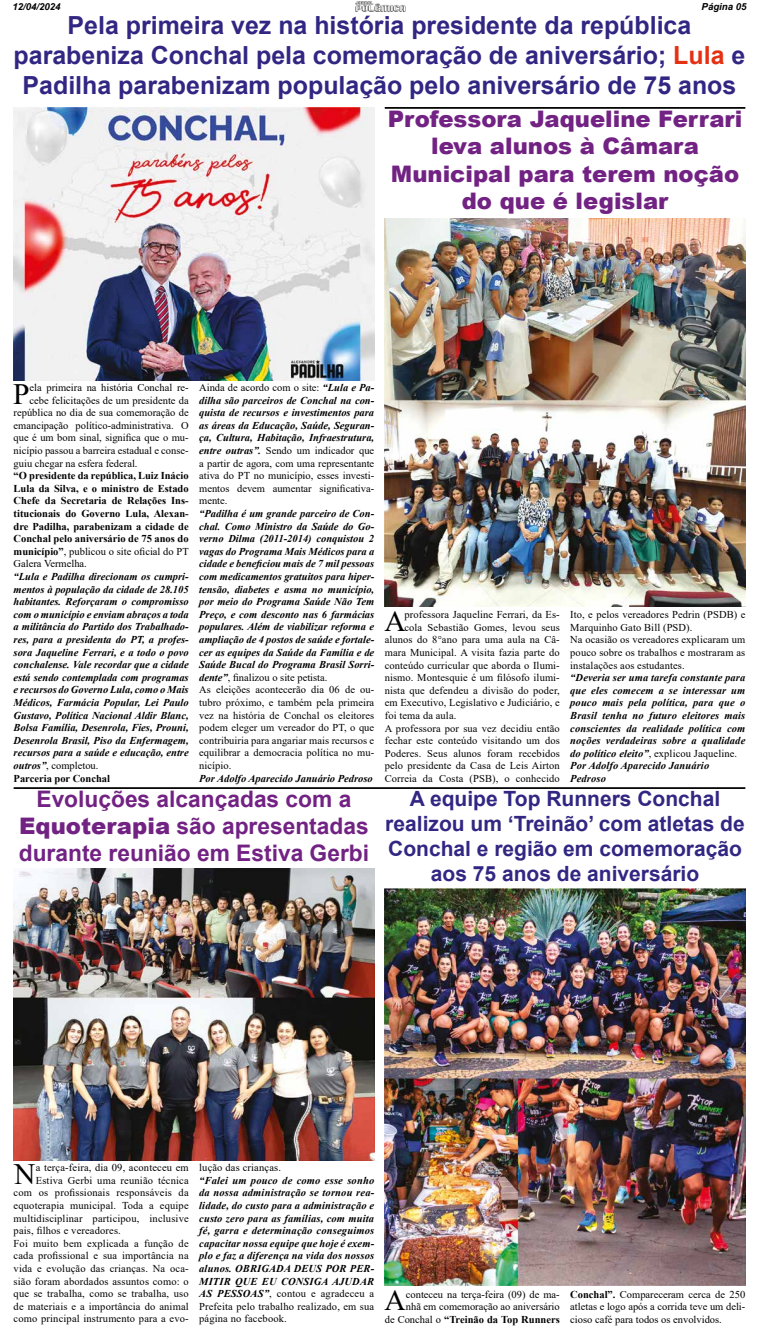
<style>
.page{position:relative;width:759px;height:1342px;background:#fff}
.page>*{position:absolute;margin:0;border:0;box-sizing:border-box;transform-origin:0 0}
.t1{font:29.49px "Times New Roman";color:#000}
.t2{font:700 24.94px/29.9px "Arial";color:#312783;text-align:center}
.t3{font:900 22.75px/27.3px "Arial";color:#722283;text-align:center}
.t4{font:700 22.75px/27.3px "Arial";color:#722283;text-align:center}
.t5{font:700 21px/25.2px "Arial";color:#312783;text-align:center}
.t6{font:italic 700 10.5px/12.6px "Times New Roman";color:#000}
.t7{font:10.5px/12.6px "Times New Roman";letter-spacing:.01em;color:#000}
.t8{font:700 10.5px/12.6px "Times New Roman";color:#000;text-align:justify}
.t9{font:italic 700 9.62px "Arial";color:#000}
.s1{color:#e53012}
.s2{font-weight:400}
.s3{font-weight:400;font-style:normal}
.s4{font-style:normal}
.s5{font-weight:900}
.s6{font-weight:700}
</style>
<div class="page">
<img style="left:356px;top:2px;width:50px;height:10px">
<img style="left:14px;top:108px;width:360px;height:273px">
<hr style="left:385px;top:107px;width:360px;height:2px;background:#000">
<hr style="left:14px;top:787px;width:731px;height:2px;background:#000">
<img style="left:385px;top:219px;width:360px;height:387px">
<img style="left:14px;top:868px;width:360px;height:293px">
<img style="left:385px;top:888px;width:360px;height:397px">
<p class="t9" style="left:12px;top:1px;width:50px">12/04/2024</p>
<p class="t9" style="left:702px;top:1px;width:46px">Página 05</p>
<h2 class="t2" style="left:14px;top:11px;width:733px">Pela primeira vez na história presidente da república parabeniza Conchal pela comemoração de aniversário; <span class="s1">Lula</span> e<br>Padilha parabenizam população pelo aniversário de 75 anos</h2>
<h3 class="t3" style="left:388px;top:105px;width:356px">Professora Jaqueline Ferrari leva alunos à Câmara<br>Municipal para terem noção do que é legislar</h3>
<h1 class="t1" style="left:13px;top:373px;width:18px">P</h1>
<p class="t7" style="left:30px;top:381px;width:161px">ela primeira na história Conchal re-</p>
<p class="t7" style="left:30px;top:393px;width:161px">cebe felicitações de um presidente da</p>
<p class="t7" style="left:14px;top:406px;width:177px">república no dia de sua comemoração de</p>
<p class="t7" style="left:14px;top:419px;width:177px">emancipação político-administrativa. O</p>
<p class="t7" style="left:14px;top:431px;width:177px">que é um bom sinal, significa que o mu-</p>
<p class="t7" style="left:14px;top:444px;width:177px">nicípio passou a barreira estadual e conse-</p>
<p class="t7" style="left:14px;top:456px;width:125px">guiu chegar na esfera federal.</p>
<p class="t8" style="left:14px;top:469px;width:177px">“O presidente da república, Luiz Inácio Lula da Silva, e o ministro de Estado Chefe da Secretaria de Relações Ins&shy;titucionais do Governo Lula, Alexan&shy;dre Padilha, parabenizam a cidade de Conchal pelo aniversário de 75 anos do município”<span class="s2">, publicou o site oficial do PT Galera Vermelha.</span></p>
<p class="t6" style="left:14px;top:570px;width:177px">“Lula e Padilha direcionam os cumpri&shy;mentos à população da cidade de 28.105 habitantes. Reforçaram o compromisso com o município e enviam abraços a toda a militância do Partido dos Trabalhado&shy;res, para a presidenta do PT, a profes&shy;sora Jaqueline Ferrari, e a todo o povo conchalense. Vale recordar que a cidade está sendo contemplada com programas e recursos do Governo Lula, como o Mais Médicos, Farmácia Popular, Lei Paulo Gustavo, Política Nacional Aldir Blanc, Bolsa Família, Desenrola, Fies, Prouni, Desenrola Brasil, Piso da Enfermagem, recursos para a saúde e educação, entre outros”<span class="s3">, completou.<br></span><span class="s4">Parceria por Conchal</span></p>
<p class="t6" style="left:199px;top:381px;width:177px;text-align:justify"><span class="s3">Ainda de acordo com o site:</span> “Lula e Pa&shy;dilha são parceiros de Conchal na con&shy;quista de recursos e investimentos para as áreas da Educação, Saúde, Seguran&shy;ça, Cultura, Habitação, Infraestrutura, entre outras”. <span class="s3">Sendo um indicador que a partir de agora, com uma representante ativa do PT no município, esses investi&shy;mentos devem aumentar significativa&shy;mente.</span></p>
<p class="t6" style="left:199px;top:507px;width:177px">“Padilha é um grande parceiro de Con&shy;chal. Como Ministro da Saúde do Go&shy;verno Dilma (2011-2014) conquistou 2 vagas do Programa Mais Médicos para a cidade e beneficiou mais de 7 mil pessoas com medicamentos gratuitos para hiper&shy;tensão, diabetes e asma no município, por meio do Programa Saúde Não Tem Preço, e com desconto nas 6 farmácias populares. Além de viabilizar reforma e ampliação de 4 postos de saúde e fortale&shy;cer as equipes da Saúde da Família e de Saúde Bucal do Programa Brasil Sorri&shy;dente”<span class="s3">, finalizou o site petista.<br>As eleições acontecerão dia 06 de ou&shy;tubro próximo, e também pela primeira vez na história de Conchal os eleitores podem eleger um vereador do PT, o que contribuiria para angariar mais recursos e equilibrar a democracia política no mu&shy;nicípio.</span></p>
<p class="t6" style="left:199px;top:771px;width:175px">Por Adolfo Aparecido Januário Pedroso</p>
<h3 class="t4" style="left:19px;top:785px;width:352px">Evoluções alcançadas com a<br><span class="s5">Equoterapia</span> são apresentadas durante reunião em Estiva Gerbi</h3>
<h1 class="t1" style="left:385px;top:600px;width:23px">A</h1>
<p class="t7" style="left:404px;top:608px;width:157px">professora Jaqueline Ferrari, da Es-</p>
<p class="t7" style="left:404px;top:621px;width:157px">cola Sebastião Gomes, levou seus</p>
<p class="t7" style="left:385px;top:633px;width:177px">alunos do 8°ano para uma aula na Câ-</p>
<p class="t7" style="left:385px;top:646px;width:177px">mara Municipal. A visita fazia parte do</p>
<p class="t7" style="left:385px;top:658px;width:177px">conteúdo curricular que aborda o Ilumi-</p>
<p class="t7" style="left:385px;top:671px;width:177px">nismo. Montesquie é um filósofo ilumi-</p>
<p class="t7" style="left:385px;top:684px;width:177px">nista que defendeu a divisão do poder,</p>
<p class="t7" style="left:385px;top:696px;width:177px">em Executivo, Legislativo e Judiciário, e</p>
<p class="t7" style="left:385px;top:709px;width:73px">foi tema da aula.</p>
<p class="t7" style="left:385px;top:721px;width:177px">A professora por sua vez decidiu então</p>
<p class="t7" style="left:385px;top:734px;width:177px">fechar este conteúdo visitando um dos</p>
<p class="t7" style="left:385px;top:747px;width:177px">Poderes. Seus alunos foram recebidos</p>
<p class="t7" style="left:385px;top:759px;width:177px">pelo presidente da Casa de Leis Airton</p>
<p class="t7" style="left:385px;top:772px;width:177px">Correia da Costa (PSB), o conhecido</p>
<p class="t7" style="left:570px;top:608px;width:177px">Ito, e pelos vereadores Pedrin (PSDB) e Marquinho Gato Bill (PSD).<br>Na ocasião os vereadores explicaram um pouco sobre os trabalhos e mostraram as instalações aos estudantes.</p>
<p class="t6" style="left:570px;top:671px;width:177px">“Deveria ser uma tarefa constante para que eles comecem a se interessar um pouco mais pela política, para que o Brasil tenha no futuro eleitores mais conscientes da realidade política com noções verdadeiras sobre a qualidade do político eleito”<span class="s3">, explicou Jaqueline.<br></span>Por Adolfo Aparecido Januário Pedroso</p>
<h3 class="t5" style="left:385px;top:786px;width:361px">A equipe Top Runners Conchal realizou um ‘Treinão’ com atletas de<br>Conchal e região em comemoração aos 75 anos de aniversário</h3>
<h1 class="t1" style="left:14px;top:1153px;width:23px">N</h1>
<p class="t7" style="left:36px;top:1161px;width:154px">a terça-feira, dia 09, aconteceu em</p>
<p class="t7" style="left:36px;top:1173px;width:154px">Estiva Gerbi uma reunião técnica</p>
<p class="t7" style="left:14px;top:1186px;width:177px">com os profissionais responsáveis da</p>
<p class="t7" style="left:14px;top:1199px;width:177px">equoterapia municipal. Toda a equipe</p>
<p class="t7" style="left:14px;top:1211px;width:177px">multidisciplinar participou, inclusive</p>
<p class="t7" style="left:14px;top:1224px;width:109px">pais, filhos e vereadores.</p>
<p class="t7" style="left:14px;top:1236px;width:177px">Foi muito bem explicada a função de</p>
<p class="t7" style="left:14px;top:1249px;width:177px">cada profissional e sua importância na</p>
<p class="t7" style="left:14px;top:1262px;width:177px">vida e evolução das crianças. Na oca-</p>
<p class="t7" style="left:14px;top:1274px;width:177px">sião foram abordados assuntos como: o</p>
<p class="t7" style="left:14px;top:1287px;width:177px">que se trabalha, como se trabalha, uso</p>
<p class="t7" style="left:14px;top:1299px;width:177px">de materiais e a importância do animal</p>
<p class="t7" style="left:14px;top:1312px;width:177px">como principal instrumento para a evo-</p>
<p class="t7" style="left:199px;top:1161px;width:83px">lução das crianças.</p>
<p class="t6" style="left:199px;top:1174px;width:177px;text-align:justify">“Falei um pouco de como esse sonho da nossa administração se tornou rea&shy;lidade, do custo para a administração e custo zero para as famílias, com muita fé, garra e determinação conseguimos capacitar nossa equipe que hoje é exem&shy;plo e faz a diferença na vida dos nossos alunos. OBRIGADA DEUS POR PER-MITIR QUE EU CONSIGA AJUDAR AS PESSOAS”<span class="s3">, contou e agradeceu a Prefeita pelo trabalho realizado, em sua página no facebook.</span></p>
<h1 class="t1" style="left:385px;top:1279px;width:23px">A</h1>
<p class="t7" style="left:385px;top:1287px;width:177px;text-align:right">conteceu na terça-feira (09) de ma-<br>nhã em comemoração ao aniversário<br>de Conchal o <span class="s6">“Treinão da Top Runners</span></p>
<p class="t7" style="left:570px;top:1287px;width:177px;text-align:justify"><span class="s6">Conchal”.</span> Compareceram cerca de 250 atletas e logo após a corrida teve um deli&shy;cioso café para todos os envolvidos.</p>
</div>
